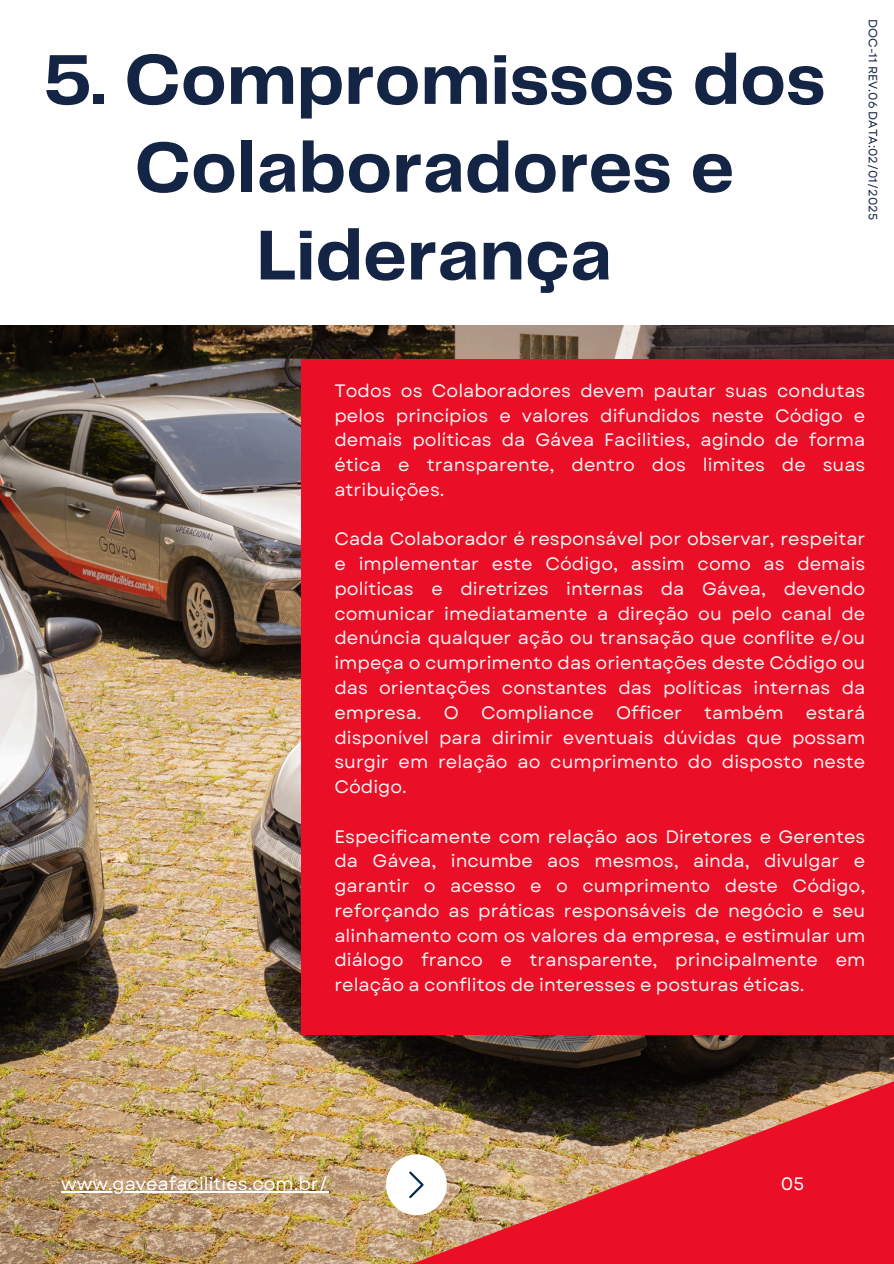
<style>
.page{position:relative;width:894px;height:1264px;background:#fff}
.page>*{position:absolute;margin:0;border:0;box-sizing:border-box;transform-origin:0 0}
.t1{font:700 73.2px/87.8px "Telegraf";color:#142445;text-align:center}
.t2{font:18px/24.8px "Garet";color:#f5f3f5;text-align:justify}
.t3{font:18px "Garet";color:#fff}
.t4{font:12px "Garet";color:#142445}
</style>
<div class="page">
<img style="left:0;top:325px;width:893px;height:938px">
<img style="left:223px;top:919px;width:86px;height:344px">
<img style="left:309px;top:1034px;width:584px;height:229px">
<svg style="left:781px;top:1042px;width:112px;height:221px;background:#c7222d"></svg>
<div style="left:301px;top:360px;width:592px;height:674px;background:#ea0e26"></div>
<svg style="left:386px;top:1154px;width:60px;height:61px"></svg>
<hr style="left:61px;top:1190px;width:267px;height:2px;background:#fff">
<h1 class="t1" style="left:43px;top:39px;width:783px">5. Compromissos dos<br>Colaboradores e<br>Liderança</h1>
<p class="t4" style="left:881px;top:19px;width:203px;rotate:90deg">DOC-11 REV.06 DATA:02/01/2025</p>
<p class="t2" style="left:334px;top:378px;width:532px">Todos os Colaboradores devem pautar suas condutas pelos princípios e valores difundidos neste Código e demais políticas da Gávea Facilities, agindo de forma ética e transparente, dentro dos limites de suas atribuições.</p>
<p class="t2" style="left:334px;top:527px;width:532px">Cada Colaborador é responsável por observar, respeitar e implementar este Código, assim como as demais políticas e diretrizes internas da Gávea, devendo comunicar imediatamente a direção ou pelo canal de denúncia qualquer ação ou transação que conflite e/ou impeça o cumprimento das orientações deste Código ou das orientações constantes das políticas internas da empresa. O Compliance Officer também estará disponível para dirimir eventuais dúvidas que possam surgir em relação ao cumprimento do disposto neste Código.</p>
<h2 class="t2" style="left:334px;top:824px;width:532px">Especificamente com relação aos Diretores e Gerentes da Gávea, incumbe aos mesmos, ainda, divulgar e garantir o acesso e o cumprimento deste Código, reforçando as práticas responsáveis de negócio e seu alinhamento com os valores da empresa, e estimular um diálogo franco e transparente, principalmente em relação a conflitos de interesses e posturas éticas.</h2>
<h2 class="t3" style="left:61px;top:1170px;width:268px">www.gaveafacilities.com.br/</h2>
<h2 class="t3" style="left:780px;top:1170px;width:25px">05</h2>
</div>
